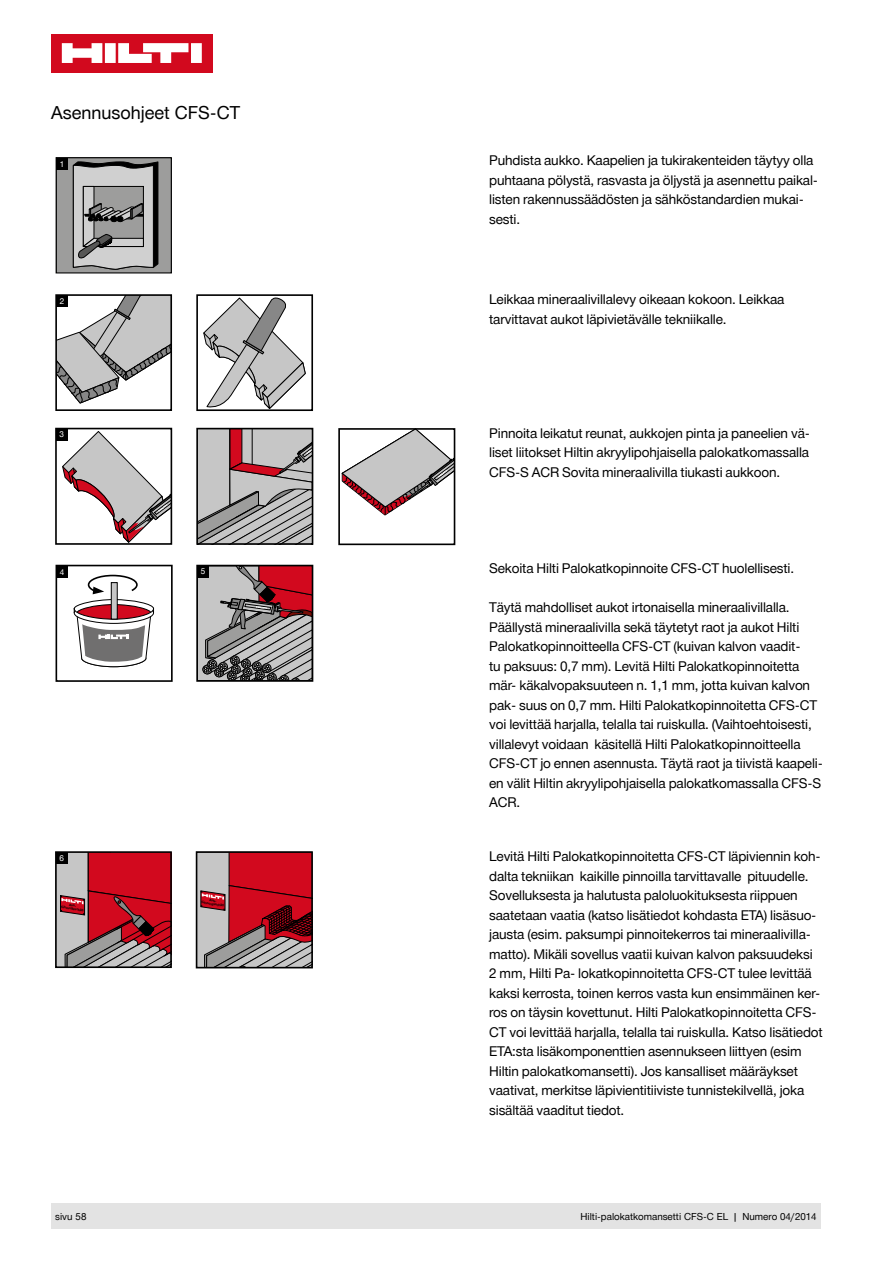
<style>
.page{position:relative;width:893px;height:1263px;background:#fff}
.page>*{position:absolute;margin:0;border:0;box-sizing:border-box;transform-origin:0 0}
.t1{font:18px "Hilti";color:#000}
.t2{font:13.5px/19.5px "Hilti";letter-spacing:-.01em;color:#000}
.t3{font:9.75px "Hilti";color:#000}
.t4{font:8.1px "Hilti";color:#fff}
.t5{font:italic 700 3.3px/3.3px "Hilti";color:#000;text-align:center}
</style>
<div class="page">
<div style="left:51px;top:1203px;width:770px;height:26px;background:#e3e3e3"></div>
<div style="left:51px;top:34px;width:162px;height:38px;background:#d2091e"></div>
<svg style="left:62px;top:43px;width:140px;height:20px"></svg>
<div style="left:57px;top:158px;width:114px;height:114px;background:#9d9d9c"></div>
<div style="left:56px;top:157px;width:116px;height:116px;border:1px solid #000"></div>
<svg style="left:73px;top:161px;width:86px;height:109px"></svg>
<div style="left:56px;top:158px;width:12px;height:12px;background:#000"></div>
<svg style="left:341px;top:431px;width:111px;height:85px"></svg>
<div style="left:338px;top:428px;width:117px;height:117px;border:2px solid #000"></div>
<svg style="left:58px;top:297px;width:111px;height:107px"></svg>
<div style="left:55px;top:294px;width:117px;height:117px;border:2px solid #000"></div>
<svg style="left:74px;top:600px;width:80px;height:19px"></svg>
<div style="left:74px;top:599px;width:80px;height:21px;border:1px solid #000;border-radius:50%"></div>
<div style="left:111px;top:583px;width:6px;height:36px;background:#c6c6c6"></div>
<div style="left:111px;top:582px;width:7px;height:37px;border:1px solid #000"></div>
<div style="left:56px;top:565px;width:117px;height:117px;border:2px solid #000"></div>
<svg style="left:87px;top:574px;width:51px;height:20px"></svg>
<svg style="left:74px;top:604px;width:80px;height:64px"></svg>
<div style="left:196px;top:294px;width:117px;height:117px;border:2px solid #000"></div>
<svg style="left:203px;top:296px;width:103px;height:115px"></svg>
<svg style="left:200px;top:568px;width:110px;height:111px;background:#997c7f"></svg>
<div style="left:196px;top:565px;width:117px;height:117px;border:2px solid #000"></div>
<svg style="left:61px;top:431px;width:108px;height:111px"></svg>
<div style="left:55px;top:428px;width:117px;height:117px;border:2px solid #000"></div>
<svg style="left:199px;top:431px;width:111px;height:111px;background:#aca1a2"></svg>
<div style="left:196px;top:428px;width:117px;height:117px;border:2px solid #000"></div>
<svg style="left:60px;top:854px;width:109px;height:111px;background:#b54853"></svg>
<div style="left:55px;top:851px;width:117px;height:117px;border:2px solid #000"></div>
<svg style="left:200px;top:854px;width:112px;height:115px;background:#b04c57"></svg>
<div style="left:196px;top:851px;width:117px;height:117px;border:2px solid #000"></div>
<div style="left:56px;top:295px;width:12px;height:11px;background:#000"></div>
<div style="left:56px;top:429px;width:12px;height:11px;background:#000"></div>
<div style="left:56px;top:566px;width:12px;height:11px;background:#000"></div>
<div style="left:197px;top:566px;width:12px;height:11px;background:#000"></div>
<div style="left:56px;top:852px;width:12px;height:12px;background:#000"></div>
<h1 class="t1" style="left:51px;top:102px;width:191px">Asennusohjeet CFS-CT</h1>
<p class="t4" style="left:60px;top:159px;width:6px">1</p>
<p class="t4" style="left:60px;top:296px;width:6px">2</p>
<p class="t4" style="left:60px;top:430px;width:6px">3</p>
<p class="t4" style="left:60px;top:567px;width:6px">4</p>
<p class="t4" style="left:201px;top:567px;width:6px">5</p>
<p class="t4" style="left:59px;top:853px;width:6px">6</p>
<p class="t5" style="left:62px;top:902px;width:24px;rotate:8deg">Aus&shy;führungsschild</p>
<p class="t5" style="left:202px;top:897px;width:24px;rotate:8deg">Aus&shy;führungsschild</p>
<p class="t2" style="left:489px;top:151px;width:330px">Puhdista aukko. Kaapelien ja tukirakenteiden täytyy olla puhtaana pölystä, rasvasta ja öljystä ja asennettu paikal&shy;listen rakennussäädösten ja sähköstandardien mukai&shy;sesti.</p>
<p class="t2" style="left:489px;top:290px;width:297px">Leikkaa mineraalivillalevy oikeaan kokoon. Leikkaa tarvittavat aukot läpivietävälle tekniikalle.</p>
<p class="t2" style="left:489px;top:423px;width:322px;text-align:justify">Pinnoita leikatut reunat, aukkojen pinta ja paneelien vä&shy;liset liitokset Hiltin akryylipohjaisella palokatkomassalla CFS-S ACR Sovita mineraalivilla tiukasti aukkoon.</p>
<p class="t2" style="left:489px;top:559px;width:306px">Sekoita Hilti Palokatkopinnoite CFS-CT huolellisesti.</p>
<p class="t2" style="left:489px;top:598px;width:335px">Täytä mahdolliset aukot irtonaisella mineraalivillalla.<br>Päällystä mineraalivilla sekä täytetyt raot ja aukot Hilti Palokatkopinnoitteella CFS-CT (kuivan kalvon vaadit-<br>tu paksuus: 0,7 mm). Levitä Hilti Palokatkopinnoitetta mär- käkalvopaksuuteen n. 1,1 mm, jotta kuivan kalvon pak- suus on 0,7 mm. Hilti Palokatkopinnoitetta CFS-CT voi levittää harjalla, telalla tai ruiskulla. (Vaihtoehtoisesti, villalevyt voidaan käsitellä Hilti Palokatkopinnoitteella CFS-CT jo ennen asennusta. Täytä raot ja tiivistä kaapeli&shy;en välit Hiltin akryylipohjaisella palokatkomassalla CFS-S ACR.</p>
<p class="t2" style="left:489px;top:847px;width:335px">Levitä Hilti Palokatkopinnoitetta CFS-CT läpiviennin koh&shy;dalta tekniikan kaikille pinnoilla tarvittavalle pituudelle.<br>Sovelluksesta ja halutusta paloluokituksesta riippuen saatetaan vaatia (katso lisätiedot kohdasta ETA) lisäsuo&shy;jausta (esim. paksumpi pinnoitekerros tai mineraalivilla&shy;matto). Mikäli sovellus vaatii kuivan kalvon paksuudeksi 2 mm, Hilti Pa- lokatkopinnoitetta CFS-CT tulee levittää kaksi kerrosta, toinen kerros vasta kun ensimmäinen ker&shy;ros on täysin kovettunut. Hilti Palokatkopinnoitetta CFS-CT voi levittää harjalla, telalla tai ruiskulla. Katso lisätiedot ETA:sta lisäkomponenttien asennukseen liittyen (esim Hiltin palokatkomansetti). Jos kansalliset määräykset vaativat, merkitse läpivientitiiviste tunnistekilvellä, joka sisältää vaaditut tiedot.</p>
<p class="t3" style="left:55px;top:1211px;width:33px">sivu 58</p>
<p class="t3" style="left:581px;top:1211px;width:237px">Hilti-palokatkomansetti CFS-C EL | Numero 04/2014</p>
</div>
